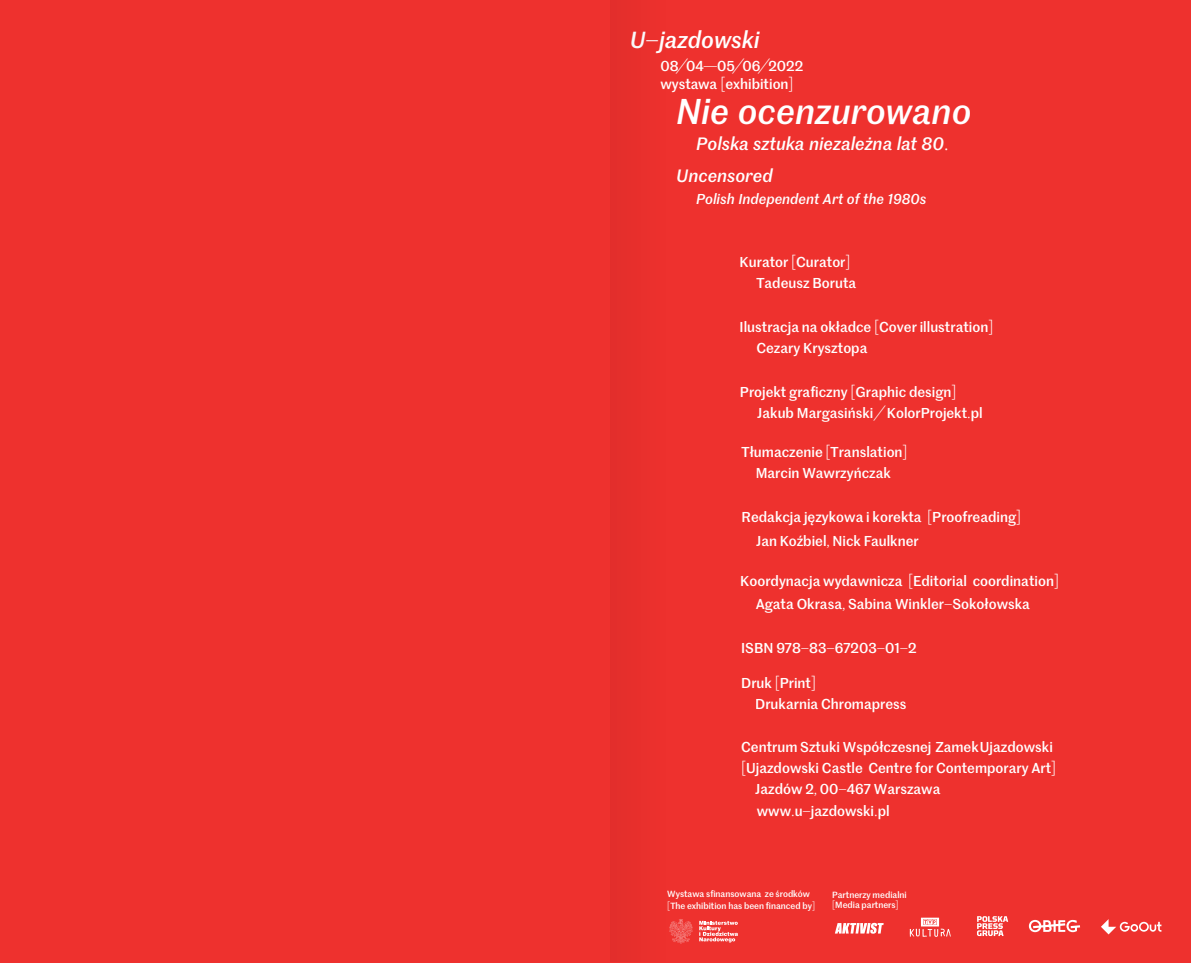
<style>
.page{position:relative;width:1191px;height:963px;background:#fff}
.page>*{position:absolute;margin:0;border:0;box-sizing:border-box;transform-origin:0 0}
.t1{font:italic 500 35px "Marr Sans";color:#fff}
.t2{font:italic 500 22.75px "Marr Sans";color:#fff}
.t3{font:italic 500 17.5px/31.3px "Marr Sans";color:#fff}
.t4{font:500 14px/21.7px "Marr Sans";color:#fff}
.t5{font:italic 500 14px "Marr Sans";color:#fff}
.t6{font:500 8.75px/12.2px "Marr Sans";color:#fff}
.s1{font-family:"U Interpunkcja Medium";font-weight:400;font-style:normal}
.s2{font-family:"U Interpunkcja Medium";font-weight:400}
</style>
<div class="page">
<div style="left:0;top:0;width:1191px;height:962px;background:#ee312e"></div>
<svg style="left:909px;top:917px;width:41px;height:19px"></svg>
<svg style="left:835px;top:922px;width:48px;height:11px"></svg>
<svg style="left:1101px;top:919px;width:60px;height:15px"></svg>
<svg style="left:1029px;top:919px;width:51px;height:13px"></svg>
<svg style="left:977px;top:916px;width:31px;height:19px"></svg>
<h2 class="t2" style="left:629px;top:23px;width:132px">U<span class="s1">–</span>jazdowski</h2>
<p class="t4" style="left:660px;top:57px;width:144px;line-height:17.5px">08<span class="s2">/</span>04<span class="s2">—</span>05<span class="s2">/</span>06<span class="s2">/</span>2022 wystawa <span class="s2">[</span>exhibition<span class="s2">]</span></p>
<h1 class="t1" style="left:676px;top:86px;width:297px">Nie ocenzurowano</h1>
<p class="t3" style="left:676px;top:127px;width:274px;text-indent:20px">Polska sztuka niezależna lat 80<span class="s1">.<br></span>Uncensored</p>
<p class="t5" style="left:696px;top:188px;width:232px">Polish Independent Art of the 1980s</p>
<p class="t4" style="left:756px;top:250px;width:101px;text-indent:-17px">Kurator <span class="s2">[</span>Curator<span class="s2">]<br></span>Tadeusz Boruta</p>
<p class="t4" style="left:756px;top:315px;width:238px;text-indent:-17px">Ilustracja na okładce <span class="s2">[</span>Cover illustration<span class="s2">]<br></span>Cezary Krysztopa</p>
<p class="t4" style="left:757px;top:380px;width:227px;text-indent:-17px">Projekt graficzny <span class="s2">[</span>Graphic design<span class="s2">]<br></span>Jakub Margasiński <span class="s2">/</span> KolorProjekt<span class="s2">.</span>pl</p>
<p class="t4" style="left:741px;top:440px;width:167px;text-align:center">Tłumaczenie <span class="s2">[</span>Translation<span class="s2">]<br></span>Marcin Wawrzyńczak</p>
<p class="t4" style="left:756px;top:503px;width:266px;line-height:24.7px;text-indent:-14px">Redakcja językowa i korekta <span class="s2">[</span>Proofreading<span class="s2">]<br></span>Jan Koźbiel<span class="s2">,</span> Nick Faulkner</p>
<p class="t4" style="left:755px;top:568px;width:305px;line-height:23.3px;text-indent:-16px">Koordynacja wydawnicza <span class="s2">[</span>Editorial coordination<span class="s2">]<br></span>Agata Okrasa<span class="s2">,</span> Sabina Winkler<span class="s2">–</span>Sokołowska</p>
<p class="t4" style="left:741px;top:636px;width:177px">ISBN 978<span class="s2">–</span>83<span class="s2">–</span>67203<span class="s2">–</span>01<span class="s2">–</span>2</p>
<p class="t4" style="left:755px;top:671px;width:153px;text-indent:-14px">Druk <span class="s2">[</span>Print<span class="s2">]<br></span>Drukarnia Chromapress</p>
<p class="t4" style="left:741px;top:735px;width:313px">Centrum Sztuki Współczesnej Zamek Ujazdowski</p>
<p class="t4" style="left:741px;top:756px;width:316px"><span class="s2">[</span>Ujazdowski Castle Centre for Contemporary Art<span class="s2">]</span></p>
<p class="t4" style="left:755px;top:777px;width:187px">Jazdów 2<span class="s2">,</span> 00<span class="s2">–</span>467 Warszawa</p>
<p class="t4" style="left:756px;top:799px;width:134px">www<span class="s2">.</span>u<span class="s2">–</span>jazdowski<span class="s2">.</span>pl</p>
<p class="t6" style="left:667px;top:886px;width:149px">Wystawa sfinansowana ze środków <span class="s2">[</span>The exhibition has been financed by<span class="s2">]</span></p>
<p class="t6" style="left:832px;top:888px;width:76px;line-height:10.3px">Partnerzy medialni <span class="s2">[</span>Media partners<span class="s2">]</span></p>
</div>
